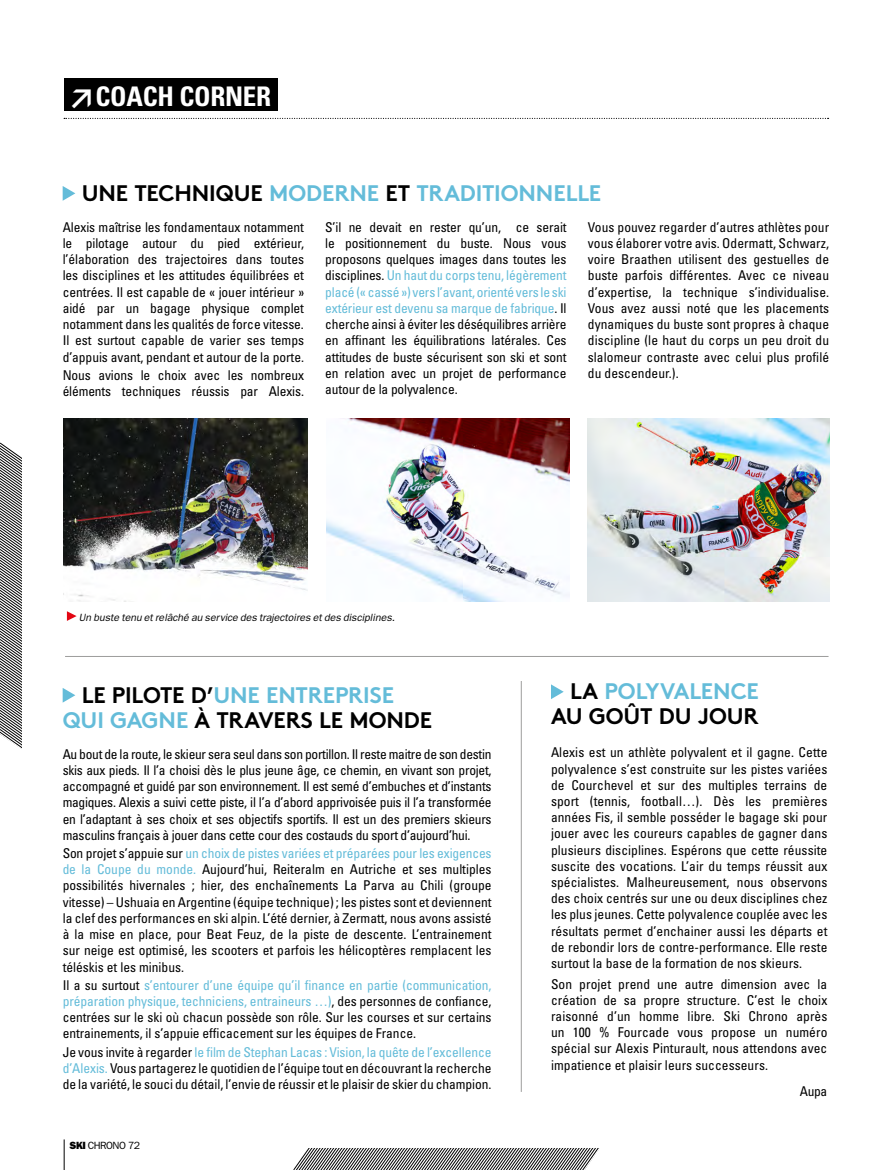
<style>
.page{position:relative;width:893px;height:1170px;background:#fff}
.page>*{position:absolute;margin:0;border:0;box-sizing:border-box;transform-origin:0 0}
.t1{font:700 condensed 27px "Univers";letter-spacing:-.01em;color:#fff}
.t2{font:700 22.5px/24.9px "Brown";letter-spacing:-.005em;color:#000;text-align:right}
.t3{font:700 22.5px "Brown";letter-spacing:-.005em;color:#64bcd9}
.t4{font:condensed 13.5px/16.2px "Univers";letter-spacing:-.005em;color:#000;text-align:justify}
.t5{font:italic 10.5px "Franklin Gothic";color:#000}
.t6{font:10.5px "Franklin Gothic";letter-spacing:-.05em;color:#000}
.s1{font-family:"DIN";font-stretch:normal}
.s2{color:#000}
.s3{color:#64bcd9}
.s4{font-weight:800}
</style>
<div class="page">
<svg style="left:0;top:442px;width:22px;height:307px"></svg>
<hr style="left:64px;top:1139px;width:1px;height:30px;background:#000">
<div style="left:64px;top:79px;width:213px;height:32px;background:#000"></div>
<svg style="left:294px;top:1148px;width:305px;height:21px"></svg>
<svg style="left:551px;top:684px;width:13px;height:15px"></svg>
<svg style="left:63px;top:186px;width:12px;height:15px"></svg>
<svg style="left:63px;top:688px;width:12px;height:14px"></svg>
<img style="left:588px;top:418px;width:241px;height:183px">
<img style="left:64px;top:418px;width:243px;height:183px">
<img style="left:326px;top:418px;width:244px;height:183px">
<svg style="left:67px;top:611px;width:10px;height:10px"></svg>
<svg style="left:64px;top:118px;width:765px;height:1px"></svg>
<hr style="left:65px;top:656px;width:763px;height:1px;background:#9d9d9c">
<hr style="left:521px;top:681px;width:1px;height:410px;background:#9d9d9c">
<h1 class="t1" style="left:68px;top:80px;width:205px"><span class="s1">≥</span>COACH CORNER</h1>
<h2 class="t3" style="left:82px;top:175px;width:521px"><span class="s2">UNE TECHNIQUE</span> MODERNE <span class="s2">ET</span> TRADITIONNELLE</h2>
<p class="t4" style="left:63px;top:219px;width:243px">Alexis maîtrise les fondamentaux notamment le pilotage autour du pied extérieur, l’élaboration des trajectoires dans toutes les disciplines et les attitudes équilibrées et centrées. Il est capable de « jouer intérieur » aidé par un bagage physique complet notamment dans les qualités de force vitesse.<br>Il est surtout capable de varier ses temps d’appuis avant, pendant et autour de la porte.</p>
<p class="t4" style="left:63px;top:367px;width:243px">Nous avions le choix avec les nombreux éléments techniques réussis par Alexis.</p>
<p class="t4" style="left:325px;top:219px;width:243px">S’il ne devait en rester qu’un, ce serait le positionnement du buste. Nous vous proposons quelques images dans toutes les disciplines. <span class="s3">Un haut du corps tenu, légèrement placé (« cassé ») vers l’avant, orienté vers le ski extérieur est devenu sa marque de fabrique</span>. Il cherche ainsi à éviter les déséquilibres arrière en affinant les équilibrations latérales. Ces attitudes de buste sécurisent son ski et sont en relation avec un projet de performance autour de la polyvalence.</p>
<p class="t4" style="left:588px;top:219px;width:243px">Vous pouvez regarder d’autres athlètes pour vous élaborer votre avis. Odermatt, Schwarz, voire Braathen utilisent des gestuelles de buste parfois différentes. Avec ce niveau d’expertise, la technique s’individualise.<br>Vous avez aussi noté que les placements dynamiques du buste sont propres à chaque discipline (le haut du corps un peu droit du slalomeur contraste avec celui plus profilé du descendeur.).</p>
<p class="t5" style="left:79px;top:611px;width:318px">Un buste tenu et relâché au service des trajectoires et des disciplines.</p>
<h2 class="t2" style="left:63px;top:680px;width:371px;text-align:left;text-indent:19px">LE PILOTE D’<span class="s3">UNE ENTREPRISE<br>QUI GAGNE</span> À TRAVERS LE MONDE</h2>
<p class="t4" style="left:63px;top:745px;width:430px">Au bout de la route, le skieur sera seul dans son portillon. Il reste maitre de son destin skis aux pieds. Il l’a choisi dès le plus jeune âge, ce chemin, en vivant son projet, accompagné et guidé par son environnement. Il est semé d’embuches et d’instants magiques. Alexis a suivi cette piste, il l’a d’abord apprivoisée puis il l’a transformée en l’adaptant à ses choix et ses objectifs sportifs. Il est un des premiers skieurs masculins français à jouer dans cette cour des costauds du sport d’aujourd’hui.</p>
<p class="t4" style="left:63px;top:844px;width:430px">Son projet s’appuie sur <span class="s3">un choix de pistes variées et préparées pour les exigences de la Coupe du monde.</span> Aujourd’hui, Reiteralm en Autriche et ses multiples possibilités hivernales ; hier, des enchaînements La Parva au Chili (groupe vitesse) – Ushuaia en Argentine (équipe technique) ; les pistes sont et deviennent la clef des performances en ski alpin. L’été dernier, à Zermatt, nous avons assisté à la mise en place, pour Beat Feuz, de la piste de descente. L’entrainement sur neige est optimisé, les scooters et parfois les hélicoptères remplacent les téléskis et les minibus.</p>
<p class="t4" style="left:63px;top:976px;width:430px">Il a su surtout <span class="s3">s’entourer d’une équipe qu’il finance en partie (communication, préparation physique, techniciens, entraineurs …)</span>, des personnes de confiance, centrées sur le ski où chacun possède son rôle. Sur les courses et sur certains entrainements, il s’appuie efficacement sur les équipes de France.</p>
<p class="t4" style="left:63px;top:1043px;width:430px">Je vous invite à regarder <span class="s3">le film de Stephan Lacas : Vision, la quête de l’excellence d’Alexis.</span> Vous partagerez le quotidien de l’équipe tout en découvrant la recherche de la variété, le souci du détail, l’envie de réussir et le plaisir de skier du champion.</p>
<p class="t6" style="left:70px;top:1138px;width:72px"><span class="s4">SKI</span> CHRONO 72</p>
<h2 class="t2" style="left:551px;top:676px;width:209px">LA <span class="s3">POLYVALENCE<br></span>AU GOÛT DU JOUR</h2>
<p class="t4" style="left:551px;top:744px;width:278px">Alexis est un athlète polyvalent et il gagne. Cette polyvalence s’est construite sur les pistes variées de Courchevel et sur des multiples terrains de sport (tennis, football…). Dès les premières années Fis, il semble posséder le bagage ski pour jouer avec les coureurs capables de gagner dans plusieurs disciplines. Espérons que cette réussite suscite des vocations. L’air du temps réussit aux spécialistes. Malheureusement, nous observons des choix centrés sur une ou deux disciplines chez les plus jeunes. Cette polyvalence couplée avec les résultats permet d’enchainer aussi les départs et de rebondir lors de contre-performance. Elle reste surtout la base de la formation de nos skieurs.</p>
<p class="t4" style="left:551px;top:975px;width:278px">Son projet prend une autre dimension avec la création de sa propre structure. C’est le choix raisonné d’un homme libre. Ski Chrono après un 100 % Fourcade vous propose un numéro spécial sur Alexis Pinturault, nous attendons avec impatience et plaisir leurs successeurs.</p>
<p class="t4" style="left:800px;top:1082px;width:29px">Aupa</p>
</div>
